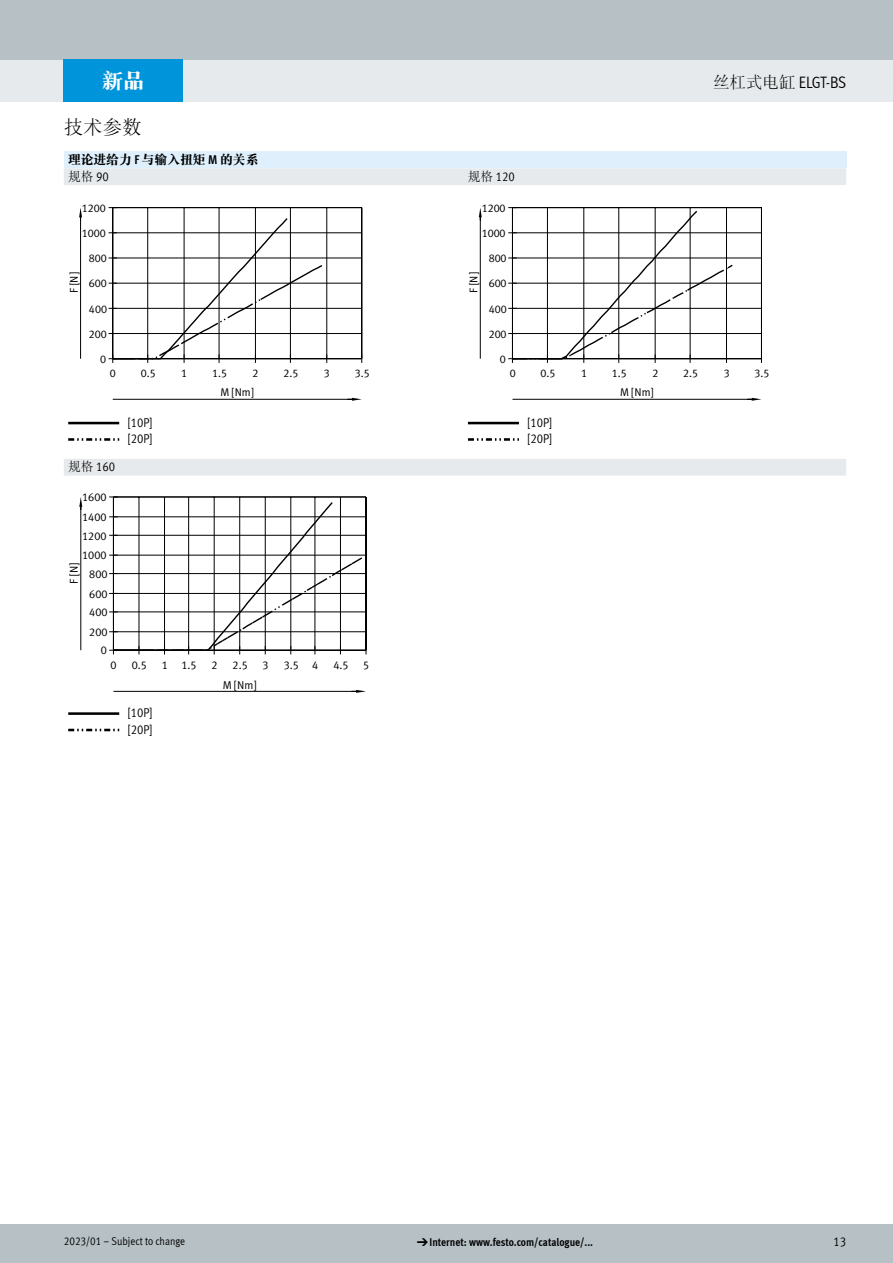
<style>
.page{position:relative;width:893px;height:1263px;background:#fff}
.page>*{position:absolute;margin:0;border:0;box-sizing:border-box;transform-origin:0 0}
.t1{font:21px "DF Song GB W9";color:#fff}
.t2{font:19.5px "DF Song GB W3";color:#000}
.t3{font:16.5px "Meta Cond LF";letter-spacing:-.035em;color:#000}
.t4{font:12.75px/16.4px "Meta Cond LF";color:#000}
.t5{font:12.75px "DF Song GB W9";color:#000}
.t6{font:12.75px "DF Song GB W3";color:#000}
.t7{font:11.4px "Meta Plus LF";color:#000}
.t8{font:11.25px "Meta Plus LF";color:#000}
.t9{font:700 11.25px "Meta Cond LF";color:#000}
.t10{font:11.25px "Meta Cond LF";color:#000}
.s1{font-family:"Meta Cond LF";font-weight:700}
.s2{font-family:"Meta Cond LF"}
.s3{font-family:"DF Song GB W3"}
.s4{font-family:"Meto Pict 182";font-weight:400}
</style>
<div class="page">
<div style="left:0;top:1225px;width:893px;height:38px;background:#b6c0c5"></div>
<div style="left:0;top:60px;width:893px;height:42px;background:#e7eaec"></div>
<div style="left:0;top:0;width:893px;height:60px;background:#b6c0c5"></div>
<div style="left:64px;top:151px;width:782px;height:17px;background:#dff0fc"></div>
<svg style="left:64px;top:168px;width:782px;height:308px"></svg>
<hr style="left:113px;top:399px;width:239px;height:1px;background:#000">
<svg style="left:348px;top:398px;width:14px;height:3px"></svg>
<hr style="left:80px;top:217px;width:1px;height:142px;background:#000">
<svg style="left:79px;top:208px;width:3px;height:12px"></svg>
<hr style="left:112px;top:208px;width:1px;height:151px;background:#000">
<hr style="left:147px;top:208px;width:1px;height:151px;background:#000">
<hr style="left:184px;top:208px;width:1px;height:151px;background:#000">
<hr style="left:219px;top:208px;width:1px;height:151px;background:#000">
<hr style="left:255px;top:208px;width:1px;height:151px;background:#000">
<hr style="left:290px;top:208px;width:1px;height:151px;background:#000">
<hr style="left:327px;top:208px;width:1px;height:151px;background:#000">
<hr style="left:361px;top:208px;width:1px;height:151px;background:#000">
<hr style="left:113px;top:358px;width:249px;height:1px;background:#000">
<hr style="left:113px;top:333px;width:249px;height:1px;background:#000">
<hr style="left:113px;top:308px;width:249px;height:1px;background:#000">
<hr style="left:113px;top:283px;width:249px;height:1px;background:#000">
<hr style="left:113px;top:258px;width:249px;height:1px;background:#000">
<hr style="left:113px;top:233px;width:249px;height:1px;background:#000">
<hr style="left:113px;top:207px;width:249px;height:1px;background:#000">
<svg style="left:109px;top:217px;width:219px;height:146px"></svg>
<hr style="left:512px;top:399px;width:240px;height:1px;background:#000">
<svg style="left:747px;top:398px;width:14px;height:3px"></svg>
<hr style="left:480px;top:217px;width:1px;height:142px;background:#000">
<svg style="left:479px;top:208px;width:3px;height:12px"></svg>
<hr style="left:761px;top:208px;width:1px;height:151px;background:#000">
<hr style="left:512px;top:358px;width:249px;height:1px;background:#000">
<hr style="left:512px;top:333px;width:249px;height:1px;background:#000">
<hr style="left:512px;top:308px;width:249px;height:1px;background:#000">
<hr style="left:512px;top:283px;width:249px;height:1px;background:#000">
<hr style="left:512px;top:258px;width:249px;height:1px;background:#000">
<hr style="left:512px;top:233px;width:249px;height:1px;background:#000">
<hr style="left:512px;top:207px;width:249px;height:1px;background:#000">
<svg style="left:508px;top:207px;width:226px;height:156px"></svg>
<hr style="left:68px;top:422px;width:51px;height:2px;background:#000">
<svg style="left:68px;top:438px;width:51px;height:3px"></svg>
<hr style="left:468px;top:422px;width:51px;height:2px;background:#000">
<svg style="left:468px;top:438px;width:51px;height:3px"></svg>
<hr style="left:113px;top:691px;width:243px;height:1px;background:#000">
<svg style="left:352px;top:690px;width:14px;height:3px"></svg>
<hr style="left:81px;top:507px;width:1px;height:143px;background:#000">
<svg style="left:79px;top:497px;width:3px;height:13px"></svg>
<svg style="left:109px;top:497px;width:258px;height:157px"></svg>
<hr style="left:68px;top:712px;width:51px;height:3px;background:#000">
<svg style="left:68px;top:729px;width:51px;height:2px"></svg>
<div style="left:64px;top:60px;width:119px;height:42px;background:#0095db"></div>
<h1 class="t1" style="left:102px;top:69px;width:43px">新品</h1>
<h2 class="t2" style="left:64px;top:117px;width:79px">技术参数</h2>
<p class="t5" style="left:68px;top:153px;width:192px">理论进给力 <span class="s1">F</span> 与输入扭矩 <span class="s1">M</span> 的关系</p>
<p class="t6" style="left:68px;top:169px;width:42px">规格 <span class="s2">90</span></p>
<p class="t4" style="left:468px;top:168px;width:49px"><span class="s3">规格</span> 120</p>
<p class="t8" style="left:82px;top:203px;width:25px">1200</p>
<p class="t8" style="left:482px;top:203px;width:25px">1200</p>
<p class="t8" style="left:82px;top:228px;width:25px">1000</p>
<p class="t8" style="left:482px;top:228px;width:25px">1000</p>
<p class="t8" style="left:89px;top:254px;width:19px">800</p>
<p class="t8" style="left:489px;top:254px;width:19px">800</p>
<p class="t8" style="left:69px;top:293px;width:22px;rotate:-90deg">F [N]</p>
<p class="t8" style="left:89px;top:279px;width:19px">600</p>
<p class="t8" style="left:469px;top:293px;width:22px;rotate:-90deg">F [N]</p>
<p class="t8" style="left:489px;top:279px;width:19px">600</p>
<p class="t8" style="left:89px;top:304px;width:20px">400</p>
<p class="t8" style="left:489px;top:304px;width:20px">400</p>
<p class="t8" style="left:89px;top:329px;width:19px">200</p>
<p class="t8" style="left:489px;top:329px;width:19px">200</p>
<p class="t8" style="left:100px;top:354px;width:7px">0</p>
<p class="t8" style="left:500px;top:354px;width:7px">0</p>
<h3 class="t3" style="left:713px;top:72px;width:135px"><span class="s3">丝杠式电缸</span> ELGT-BS</h3>
<p class="t8" style="left:110px;top:368px;width:7px">0</p>
<p class="t8" style="left:141px;top:368px;width:16px">0.5</p>
<p class="t8" style="left:181px;top:368px;width:7px">1</p>
<p class="t8" style="left:212px;top:368px;width:16px">1.5</p>
<p class="t8" style="left:253px;top:368px;width:7px">2</p>
<p class="t8" style="left:283px;top:368px;width:16px">2.5</p>
<p class="t8" style="left:324px;top:368px;width:7px">3</p>
<p class="t8" style="left:355px;top:368px;width:16px">3.5</p>
<p class="t8" style="left:220px;top:388px;width:35px">M [Nm]</p>
<p class="t8" style="left:510px;top:368px;width:7px">0</p>
<p class="t8" style="left:540px;top:368px;width:16px">0.5</p>
<p class="t8" style="left:581px;top:368px;width:7px">1</p>
<p class="t8" style="left:612px;top:368px;width:16px">1.5</p>
<p class="t8" style="left:652px;top:368px;width:7px">2</p>
<p class="t8" style="left:683px;top:368px;width:16px">2.5</p>
<p class="t8" style="left:724px;top:368px;width:7px">3</p>
<p class="t8" style="left:754px;top:368px;width:16px">3.5</p>
<p class="t8" style="left:620px;top:388px;width:35px">M [Nm]</p>
<p class="t4" style="left:68px;top:458px;width:49px"><span class="s3">规格</span> 160</p>
<p class="t7" style="left:82px;top:493px;width:26px">1600</p>
<p class="t7" style="left:82px;top:512px;width:26px">1400</p>
<p class="t7" style="left:82px;top:531px;width:26px">1200</p>
<p class="t7" style="left:82px;top:551px;width:26px">1000</p>
<p class="t7" style="left:69px;top:583px;width:22px;rotate:-90deg">F [N]</p>
<p class="t7" style="left:89px;top:569px;width:20px">800</p>
<p class="t7" style="left:89px;top:589px;width:20px">600</p>
<p class="t7" style="left:89px;top:607px;width:20px">400</p>
<p class="t7" style="left:89px;top:627px;width:20px">200</p>
<p class="t7" style="left:101px;top:646px;width:8px">0</p>
<p class="t4" style="left:128px;top:414px;width:26px">[10P] [20P]</p>
<p class="t4" style="left:527px;top:414px;width:26px">[10P] [20P]</p>
<p class="t7" style="left:111px;top:660px;width:8px">0</p>
<p class="t7" style="left:132px;top:660px;width:17px">0.5</p>
<p class="t7" style="left:162px;top:660px;width:37px">1 1.5</p>
<p class="t7" style="left:211px;top:660px;width:8px">2</p>
<p class="t7" style="left:233px;top:660px;width:17px">2.5</p>
<p class="t7" style="left:262px;top:660px;width:8px">3</p>
<p class="t7" style="left:284px;top:660px;width:36px">3.5 4</p>
<p class="t7" style="left:333px;top:660px;width:17px">4.5</p>
<p class="t7" style="left:363px;top:660px;width:8px">5</p>
<p class="t4" style="left:128px;top:704px;width:26px">[10P] [20P]</p>
<p class="t7" style="left:223px;top:680px;width:35px">M [Nm]</p>
<p class="t10" style="left:64px;top:1234px;width:123px">2023/01 – Subject to change</p>
<p class="t9" style="left:417px;top:1235px;width:178px"><span class="s4">d</span>Internet: www.festo.com/catalogue/...</p>
<p class="t4" style="left:833px;top:1233px;width:14px">13</p>
</div>
